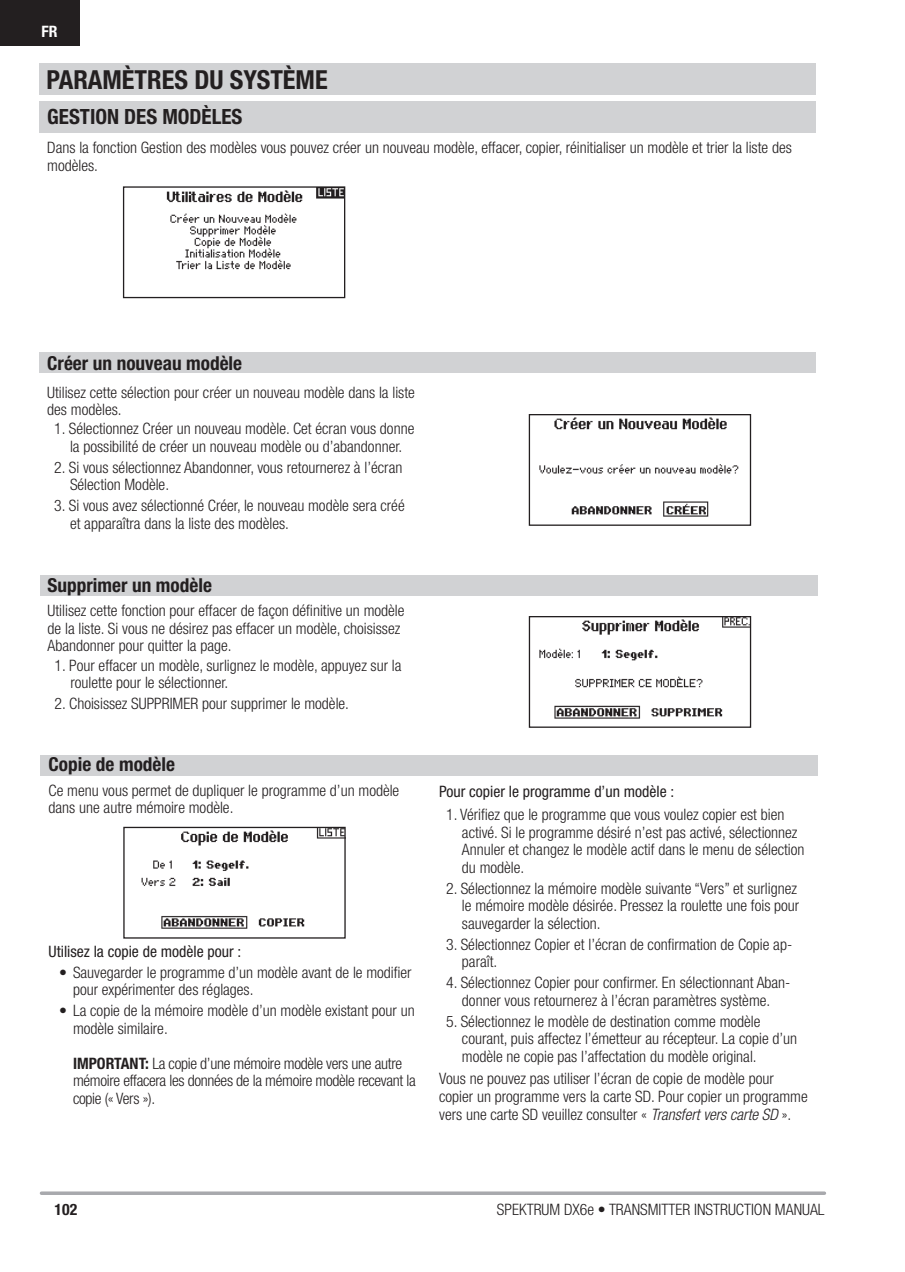
<style>
.page{position:relative;width:905px;height:1272px;background:#fff}
.page>*{position:absolute;margin:0;border:0;box-sizing:border-box;transform-origin:0 0}
.t1{font:700 condensed 26.25px "Helvetica Neue LT Std";color:#231f20}
.t2{font:700 condensed 21px "Helvetica Neue LT Std";color:#231f20}
.t3{font:700 condensed 19.25px "Helvetica Neue LT Std";color:#231f20}
.t4{font:300 condensed 15.75px/17.5px "Helvetica Neue LT Std";color:#231f20}
.t5{font:300 condensed 15.75px/17.5px "Helvetica Neue LT Std";letter-spacing:-.02em;color:#231f20}
.t6{font:condensed 15.75px "Helvetica Neue LT Std";color:#231f20}
.t7{font:700 condensed 15.75px "Helvetica Neue LT Std";color:#231f20}
.t8{font:700 condensed 15.75px "Helvetica Neue LT Std";color:#fff}
.s1{font-weight:700}
.s2{font-style:italic}
</style>
<div class="page">
<svg style="left:41px;top:1191px;width:783px;height:4px;background:#b2b3b6"></svg>
<div style="left:0;top:0;width:79px;height:45px;background:#231f20"></div>
<div style="left:40px;top:352px;width:775px;height:21px;background:#d1d2d4"></div>
<div style="left:40px;top:101px;width:775px;height:32px;background:#d1d2d4"></div>
<img style="left:166px;top:188px;width:177px;height:82px">
<div style="left:123px;top:186px;width:222px;height:112px;border:1px solid #231f20"></div>
<div style="left:40px;top:63px;width:775px;height:31px;background:#d1d2d4"></div>
<img style="left:539px;top:417px;width:200px;height:100px">
<div style="left:529px;top:414px;width:222px;height:112px;border:1px solid #231f20"></div>
<div style="left:40px;top:575px;width:778px;height:20px;background:#d1d2d4"></div>
<div style="left:40px;top:755px;width:778px;height:21px;background:#d1d2d4"></div>
<img style="left:141px;top:829px;width:203px;height:100px">
<div style="left:123px;top:827px;width:223px;height:111px;border:1px solid #231f20"></div>
<img style="left:539px;top:618px;width:210px;height:101px">
<div style="left:529px;top:616px;width:222px;height:112px;border:1px solid #231f20"></div>
<p class="t8" style="left:42px;top:26px;width:18px">FR</p>
<h1 class="t1" style="left:47px;top:70px;width:282px">PARAMÈTRES DU SYSTÈME</h1>
<h2 class="t2" style="left:47px;top:109px;width:197px">GESTION DES MODÈLES</h2>
<p class="t4" style="left:47px;top:141px;width:746px">Dans la fonction Gestion des modèles vous pouvez créer un nouveau modèle, effacer, copier, réinitialiser un modèle et trier la liste des modèles.</p>
<p class="t3" style="left:47px;top:356px;width:196px">Créer un nouveau modèle</p>
<p class="t4" style="left:47px;top:385px;width:369px">Utilisez cette sélection pour créer un nouveau modèle dans la liste des modèles.</p>
<p class="t4" style="left:54px;top:421px;width:361px;text-align:center">1. Sélectionnez Créer un nouveau modèle. Cet écran vous donne la possibilité de créer un nouveau modèle ou d’abandonner.</p>
<p class="t4" style="left:70px;top:460px;width:334px;text-indent:-16px">2. Si vous sélectionnez Abandonner, vous retournerez à l’écran<br>Sélection Modèle.</p>
<p class="t4" style="left:70px;top:498px;width:336px;text-indent:-16px">3. Si vous avez sélectionné Créer, le nouveau modèle sera créé et apparaîtra dans la liste des modèles.</p>
<p class="t3" style="left:48px;top:578px;width:166px">Supprimer un modèle</p>
<p class="t4" style="left:48px;top:604px;width:358px">Utilisez cette fonction pour effacer de façon définitive un modèle de la liste. Si vous ne désirez pas effacer un modèle, choisissez<br>Abandonner pour quitter la page.</p>
<p class="t4" style="left:70px;top:658px;width:333px;text-indent:-16px">1. Pour effacer un modèle, surlignez le modèle, appuyez sur la roulette pour le sélectionner.</p>
<p class="t4" style="left:55px;top:696px;width:296px">2. Choisissez SUPPRIMER pour supprimer le modèle.</p>
<p class="t3" style="left:49px;top:757px;width:128px">Copie de modèle</p>
<p class="t4" style="left:49px;top:783px;width:352px">Ce menu vous permet de dupliquer le programme d’un modèle dans une autre mémoire modèle.</p>
<p class="t6" style="left:49px;top:945px;width:194px">Utilisez la copie de modèle pour :</p>
<p class="t4" style="left:73px;top:965px;width:340px;text-indent:-14px">• Sauvegarder le programme d’un modèle avant de le modifier pour expérimenter des réglages.</p>
<p class="t4" style="left:73px;top:1003px;width:343px;text-indent:-14px">• La copie de la mémoire modèle d’un modèle existant pour un modèle similaire.</p>
<p class="t5" style="left:73px;top:1056px;width:344px"><span class="s1">IMPORTANT:</span> La copie d’une mémoire modèle vers une autre mémoire effacera les données de la mémoire modèle recevant la copie (« Vers »).</p>
<p class="t6" style="left:439px;top:786px;width:236px">Pour copier le programme d’un modèle :</p>
<p class="t4" style="left:462px;top:807px;width:344px;text-indent:-16px">1. Vérifiez que le programme que vous voulez copier est bien activé. Si le programme désiré n’est pas activé, sélectionnez Annuler et changez le modèle actif dans le menu de sélection du modèle.</p>
<p class="t4" style="left:462px;top:881px;width:339px;text-indent:-16px">2. Sélectionnez la mémoire modèle suivante “Vers” et surlignez le mémoire modèle désirée. Pressez la roulette une fois pour sauvegarder la sélection.</p>
<p class="t4" style="left:462px;top:937px;width:332px;text-indent:-16px">3. Sélectionnez Copier et l’écran de confirmation de Copie ap&shy;paraît.</p>
<p class="t4" style="left:446px;top:975px;width:346px;text-align:center">4. Sélectionnez Copier pour confirmer. En sélectionnant Aban&shy;donner vous retournerez à l’écran paramètres système.</p>
<p class="t4" style="left:462px;top:1014px;width:337px;text-indent:-16px">5. Sélectionnez le modèle de destination comme modèle courant, puis affectez l’émetteur au récepteur. La copie d’un modèle ne copie pas l’affectation du modèle original.</p>
<p class="t4" style="left:439px;top:1071px;width:370px">Vous ne pouvez pas utiliser l’écran de copie de modèle pour copier un programme vers la carte SD. Pour copier un programme vers une carte SD veuillez consulter « <span class="s2">Transfert vers carte SD</span> ».</p>
<p class="t7" style="left:55px;top:1203px;width:24px">102</p>
<p class="t4" style="left:497px;top:1202px;width:329px">SPEKTRUM DX6e • TRANSMITTER INSTRUCTION MANUAL</p>
</div>
